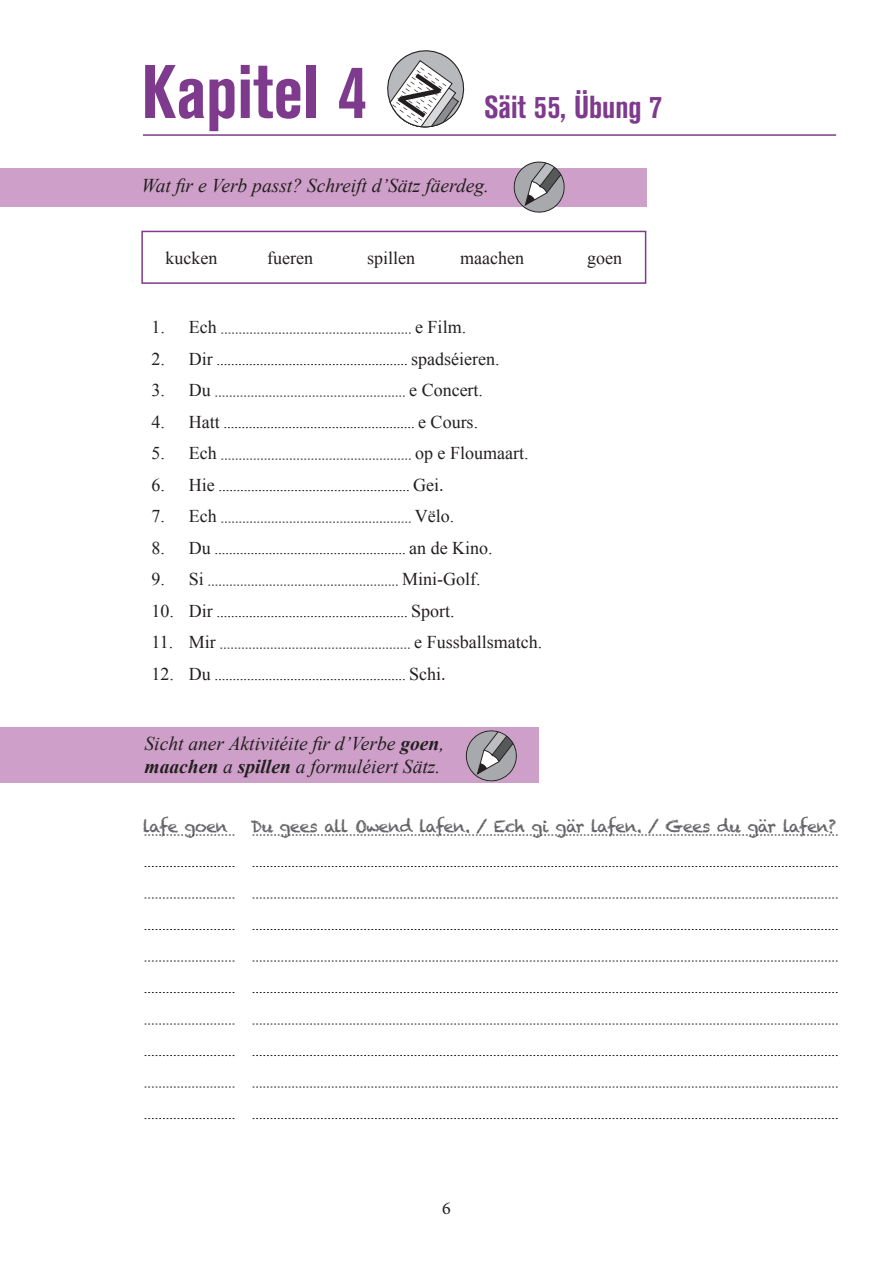
<style>
.page{position:relative;width:893px;height:1263px;background:#fff}
.page>*{position:absolute;margin:0;border:0;box-sizing:border-box;transform-origin:0 0}
.t1{font:700 condensed 75px "Akzidenz Grotesk BE";color:#7e3a8c}
.t2{font:700 condensed 31.5px "Akzidenz Grotesk BE";color:#7e3a8c}
.List_Paragraph{font:italic 19.5px/23.4px "Times New Roman";color:#231f20}
.t3{font:18px "Times New Roman";color:#231f20}
.t4{font:18px "Minion Pro";color:#231f20}
.t5{font:16.5px "Chalkduster";letter-spacing:-.05em;color:#636366}
.s1{font-family:"Calibri"}
.s2{font-weight:700}
</style>
<div class="page">
<svg style="left:387px;top:50px;width:78px;height:78px"></svg>
<hr style="left:143px;top:134px;width:693px;height:2px;background:#7e3a8c">
<div style="left:0;top:168px;width:646px;height:38px;background:#cea0c9"></div>
<svg style="left:512px;top:161px;width:54px;height:52px"></svg>
<div style="left:0;top:727px;width:539px;height:55px;background:#cea0c9"></div>
<svg style="left:465px;top:730px;width:52px;height:52px"></svg>
<div style="left:141px;top:231px;width:505px;height:53px;border:2px solid #7e3a8c"></div>
<svg style="left:221px;top:333px;width:190px;height:1px"></svg>
<svg style="left:217px;top:364px;width:190px;height:1px"></svg>
<svg style="left:215px;top:396px;width:190px;height:1px"></svg>
<svg style="left:224px;top:427px;width:190px;height:1px"></svg>
<svg style="left:221px;top:459px;width:190px;height:1px"></svg>
<svg style="left:219px;top:490px;width:190px;height:1px"></svg>
<svg style="left:221px;top:522px;width:190px;height:1px"></svg>
<svg style="left:215px;top:553px;width:190px;height:1px"></svg>
<svg style="left:208px;top:585px;width:190px;height:1px"></svg>
<svg style="left:217px;top:616px;width:190px;height:1px"></svg>
<svg style="left:220px;top:648px;width:190px;height:1px"></svg>
<svg style="left:215px;top:679px;width:190px;height:1px"></svg>
<svg style="left:145px;top:835px;width:89px;height:1px"></svg>
<svg style="left:253px;top:835px;width:585px;height:1px"></svg>
<svg style="left:145px;top:866px;width:89px;height:1px"></svg>
<svg style="left:253px;top:866px;width:585px;height:1px"></svg>
<svg style="left:145px;top:898px;width:89px;height:1px"></svg>
<svg style="left:253px;top:898px;width:585px;height:1px"></svg>
<svg style="left:145px;top:929px;width:89px;height:1px"></svg>
<svg style="left:253px;top:929px;width:585px;height:1px"></svg>
<svg style="left:145px;top:961px;width:89px;height:1px"></svg>
<svg style="left:253px;top:961px;width:585px;height:1px"></svg>
<svg style="left:145px;top:992px;width:89px;height:1px"></svg>
<svg style="left:253px;top:992px;width:585px;height:1px"></svg>
<svg style="left:145px;top:1024px;width:89px;height:1px"></svg>
<svg style="left:253px;top:1024px;width:585px;height:1px"></svg>
<svg style="left:145px;top:1055px;width:89px;height:1px"></svg>
<svg style="left:253px;top:1055px;width:585px;height:1px"></svg>
<svg style="left:145px;top:1087px;width:89px;height:1px"></svg>
<svg style="left:253px;top:1087px;width:585px;height:1px"></svg>
<svg style="left:145px;top:1118px;width:89px;height:1px"></svg>
<svg style="left:253px;top:1118px;width:585px;height:1px"></svg>
<p class="t1" style="left:141px;top:49px;width:227px">Kapitel 4</p>
<p class="t2" style="left:484px;top:89px;width:179px">Säit 55, Übung 7</p>
<p class="List_Paragraph" style="left:141px;top:173px;width:349px">Wat fir e Verb passt? Schreift d’Sätz fäerdeg.</p>
<p class="t3" style="left:166px;top:245px;width:53px">kucken</p>
<p class="t3" style="left:267px;top:245px;width:47px">fueren</p>
<p class="t3" style="left:367px;top:245px;width:50px">spillen</p>
<p class="t3" style="left:460px;top:245px;width:65px">maachen</p>
<p class="t3" style="left:587px;top:245px;width:36px">goen</p>
<p class="t3" style="left:151px;top:315px;width:67px">1. Ech</p>
<p class="t3" style="left:415px;top:315px;width:53px">e Film.</p>
<p class="t3" style="left:151px;top:347px;width:63px">2. Dir</p>
<p class="t3" style="left:411px;top:347px;width:90px">spadséieren.</p>
<p class="t3" style="left:151px;top:378px;width:61px">3. Du</p>
<p class="t3" style="left:409px;top:378px;width:75px">e Concert.</p>
<p class="t3" style="left:151px;top:410px;width:70px">4. Hatt</p>
<p class="t3" style="left:418px;top:410px;width:61px">e Cours.</p>
<p class="t3" style="left:151px;top:441px;width:67px">5. Ech</p>
<p class="t3" style="left:415px;top:441px;width:115px">op e Floumaart.</p>
<p class="t3" style="left:151px;top:473px;width:65px">6. Hie</p>
<p class="t3" style="left:413px;top:473px;width:32px">Gei<span class="s1">.</span></p>
<p class="t3" style="left:151px;top:504px;width:67px">7. Ech</p>
<p class="t3" style="left:415px;top:504px;width:41px">Vëlo.</p>
<p class="t3" style="left:151px;top:536px;width:61px">8. Du</p>
<p class="t3" style="left:409px;top:536px;width:85px">an de Kino.</p>
<p class="t3" style="left:151px;top:567px;width:54px">9. Si</p>
<p class="t3" style="left:402px;top:567px;width:80px">Mini-Golf.</p>
<p class="t3" style="left:151px;top:599px;width:63px">10. Dir</p>
<p class="t3" style="left:411px;top:599px;width:45px">Sport.</p>
<p class="t3" style="left:151px;top:630px;width:66px">11. Mir</p>
<p class="t3" style="left:414px;top:630px;width:129px">e Fussballsmatch.</p>
<p class="t3" style="left:151px;top:662px;width:61px">12. Du</p>
<p class="t3" style="left:409px;top:662px;width:38px">Schi<span class="s1">.</span></p>
<p class="List_Paragraph" style="left:145px;top:731px;width:301px">Sicht aner Aktivitéite fir d’Verbe <span class="s2">goen</span>, <span class="s2">maachen</span> a <span class="s2">spillen</span> a formuléiert Sätz.</p>
<p class="t5" style="left:143px;top:816px;width:87px">lafe goen</p>
<p class="t5" style="left:251px;top:816px;width:587px">Du gees all Owend lafen. / Ech gi gär lafen. / Gees du gär lafen?</p>
<p class="t4" style="left:442px;top:1196px;width:10px">6</p>
</div>
